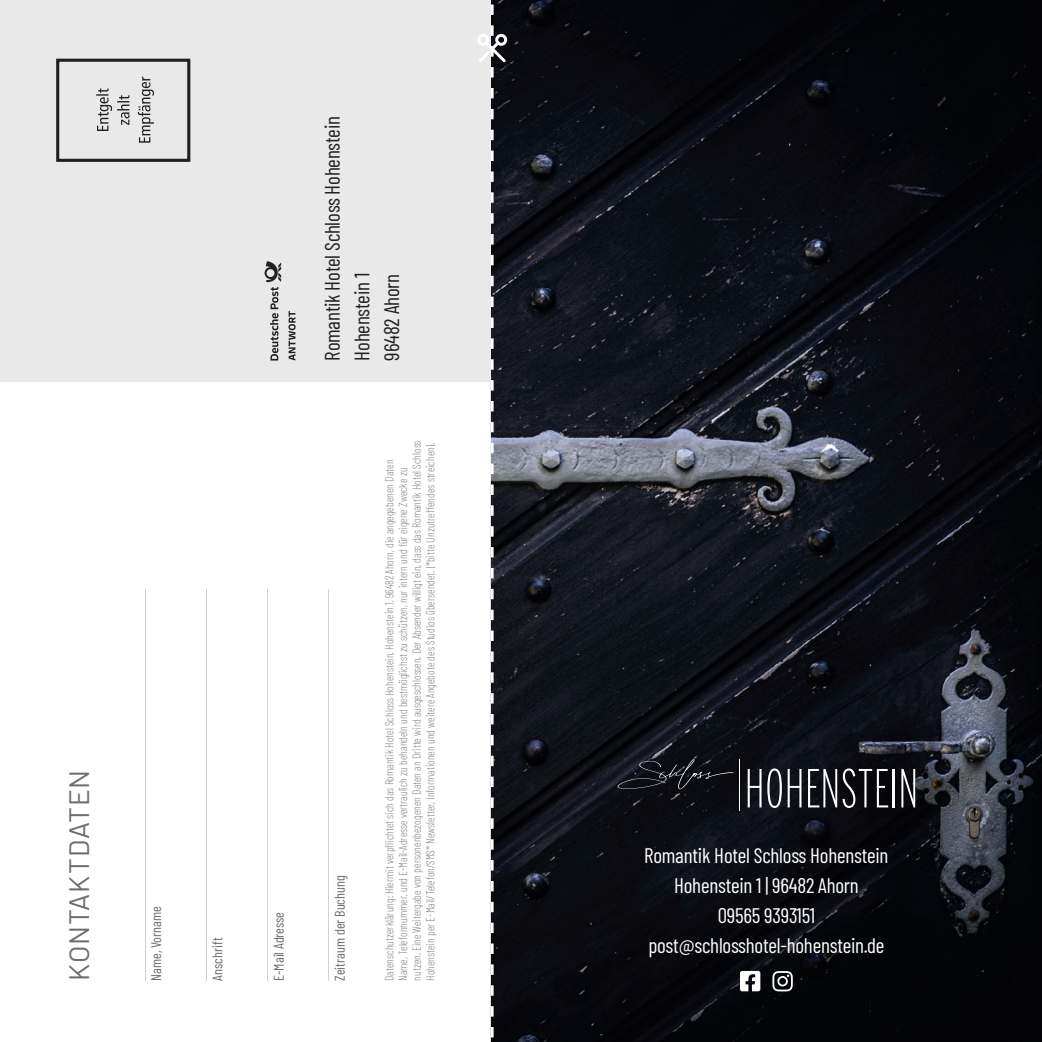
<style>
.page{position:relative;width:1042px;height:1042px;background:#fff}
.page>*{position:absolute;margin:0;border:0;box-sizing:border-box;transform-origin:0 0}
.t1{font:28px "Barlow";letter-spacing:.03em;color:#6c6d70}
.t2{font:21px/29.8px "Barlow Condensed";letter-spacing:-.01em;color:#fff;text-align:center}
.t3{font:21px/29.8px "Barlow Condensed";letter-spacing:-.01em;color:#231f20}
.t4{font:14px "Barlow Condensed";color:#6c6d70}
.t5{font:200 11.38px/13.7px "Barlow Condensed";color:#6c6d70}
</style>
<div class="page">
<img style="left:491px;top:0;width:551px;height:1042px">
<svg style="left:617px;top:759px;width:116px;height:30px"></svg>
<svg style="left:748px;top:769px;width:13px;height:38px"></svg>
<svg style="left:767px;top:768px;width:34px;height:40px"></svg>
<svg style="left:808px;top:768px;width:80px;height:40px"></svg>
<hr style="left:892px;top:769px;width:2px;height:38px;background:#fff">
<svg style="left:901px;top:769px;width:14px;height:38px"></svg>
<hr style="left:739px;top:759px;width:1px;height:51px;background:#fff">
<svg style="left:740px;top:971px;width:20px;height:20px"></svg>
<svg style="left:772px;top:971px;width:21px;height:20px"></svg>
<div style="left:0;top:0;width:491px;height:381px;background:#e9e9e9"></div>
<div style="left:56px;top:59px;width:134px;height:103px;border:3px solid #231f20"></div>
<svg style="left:138px;top:77px;width:16px;height:66px"></svg>
<svg style="left:96px;top:88px;width:33px;height:43px"></svg>
<svg style="left:288px;top:311px;width:8px;height:49px"></svg>
<svg style="left:265px;top:261px;width:16px;height:99px"></svg>
<hr style="left:145px;top:589px;width:1px;height:392px;background:#d1d2d4">
<hr style="left:206px;top:589px;width:1px;height:392px;background:#d1d2d4">
<hr style="left:267px;top:589px;width:1px;height:392px;background:#d1d2d4">
<hr style="left:329px;top:589px;width:1px;height:392px;background:#d1d2d4">
<svg style="left:491px;top:5px;width:2px;height:10px"></svg>
<svg style="left:491px;top:88px;width:2px;height:10px"></svg>
<svg style="left:491px;top:109px;width:2px;height:10px"></svg>
<svg style="left:491px;top:130px;width:2px;height:10px"></svg>
<svg style="left:491px;top:151px;width:2px;height:10px"></svg>
<svg style="left:491px;top:171px;width:2px;height:11px"></svg>
<svg style="left:491px;top:192px;width:2px;height:11px"></svg>
<svg style="left:491px;top:213px;width:2px;height:11px"></svg>
<svg style="left:491px;top:234px;width:2px;height:10px"></svg>
<svg style="left:491px;top:255px;width:2px;height:10px"></svg>
<svg style="left:491px;top:276px;width:2px;height:10px"></svg>
<svg style="left:491px;top:297px;width:2px;height:10px"></svg>
<svg style="left:491px;top:317px;width:2px;height:11px"></svg>
<svg style="left:491px;top:338px;width:2px;height:11px"></svg>
<svg style="left:491px;top:359px;width:2px;height:11px"></svg>
<svg style="left:491px;top:380px;width:2px;height:10px"></svg>
<svg style="left:491px;top:401px;width:2px;height:10px"></svg>
<svg style="left:491px;top:422px;width:2px;height:10px"></svg>
<svg style="left:491px;top:443px;width:2px;height:10px"></svg>
<svg style="left:491px;top:463px;width:2px;height:11px"></svg>
<svg style="left:491px;top:484px;width:2px;height:11px"></svg>
<svg style="left:491px;top:505px;width:2px;height:11px"></svg>
<svg style="left:491px;top:526px;width:2px;height:11px"></svg>
<svg style="left:491px;top:547px;width:2px;height:10px"></svg>
<svg style="left:491px;top:568px;width:2px;height:10px"></svg>
<svg style="left:491px;top:589px;width:2px;height:10px"></svg>
<svg style="left:491px;top:610px;width:2px;height:10px"></svg>
<svg style="left:491px;top:630px;width:2px;height:11px"></svg>
<svg style="left:491px;top:651px;width:2px;height:11px"></svg>
<svg style="left:491px;top:672px;width:2px;height:11px"></svg>
<svg style="left:491px;top:693px;width:2px;height:10px"></svg>
<svg style="left:491px;top:714px;width:2px;height:10px"></svg>
<svg style="left:491px;top:735px;width:2px;height:10px"></svg>
<svg style="left:491px;top:756px;width:2px;height:10px"></svg>
<svg style="left:491px;top:776px;width:2px;height:11px"></svg>
<svg style="left:491px;top:797px;width:2px;height:11px"></svg>
<svg style="left:491px;top:818px;width:2px;height:11px"></svg>
<svg style="left:491px;top:839px;width:2px;height:10px"></svg>
<svg style="left:491px;top:860px;width:2px;height:10px"></svg>
<svg style="left:491px;top:881px;width:2px;height:10px"></svg>
<svg style="left:491px;top:902px;width:2px;height:10px"></svg>
<svg style="left:491px;top:922px;width:2px;height:11px"></svg>
<svg style="left:491px;top:943px;width:2px;height:11px"></svg>
<svg style="left:491px;top:964px;width:2px;height:11px"></svg>
<svg style="left:491px;top:985px;width:2px;height:10px"></svg>
<svg style="left:491px;top:1006px;width:2px;height:10px"></svg>
<svg style="left:491px;top:1027px;width:2px;height:10px"></svg>
<svg style="left:477px;top:25px;width:30px;height:53px"></svg>
<h1 class="t1" style="left:59px;top:981px;width:213px;rotate:-90deg">KONTAKTDATEN</h1>
<p class="t4" style="left:146px;top:981px;width:76px;rotate:-90deg">Name, Vorname</p>
<p class="t4" style="left:207px;top:981px;width:45px;rotate:-90deg">Anschrift</p>
<p class="t4" style="left:269px;top:981px;width:70px;rotate:-90deg">E-Mail Adresse</p>
<h2 class="t3" style="left:316px;top:360px;width:246px;rotate:-90deg">Romantik Hotel Schloss Hohenstein<br>Hohenstein 1<br>96482 Ahorn</h2>
<p class="t4" style="left:330px;top:981px;width:107px;rotate:-90deg">Zeitraum der Buchung</p>
<p class="t5" style="left:382px;top:981px;width:542px;rotate:-90deg">Datenschutzerklärung: Hiermit verpflichtet sich das Romantik Hotel Schloss Hohenstein, Hohenstein 1, 96482 Ahorn, die angegebenen Daten Name, Telefonnummer, und E-Mail-Adresse vertraulich zu behandeln und bestmöglichst zu schützen, nur intern und für eigene Zwecke zu nutzen. Eine Weitergabe von personenbezogenen Daten an Dritte wird ausgeschlossen. Der Absender willigt ein, dass das Romantik Hotel Schloss Hohenstein per E-Mail/Telefon/SMS* Newsletter, Informationen und weitere Angebote des Studios übersendet. (*bitte Unzutreffendes streichen).</p>
<h2 class="t2" style="left:644px;top:839px;width:246px">Romantik Hotel Schloss Hohenstein<br>Hohenstein 1 | 96482 Ahorn<br>09565 9393151 post@schlosshotel-hohenstein.de</h2>
</div>
